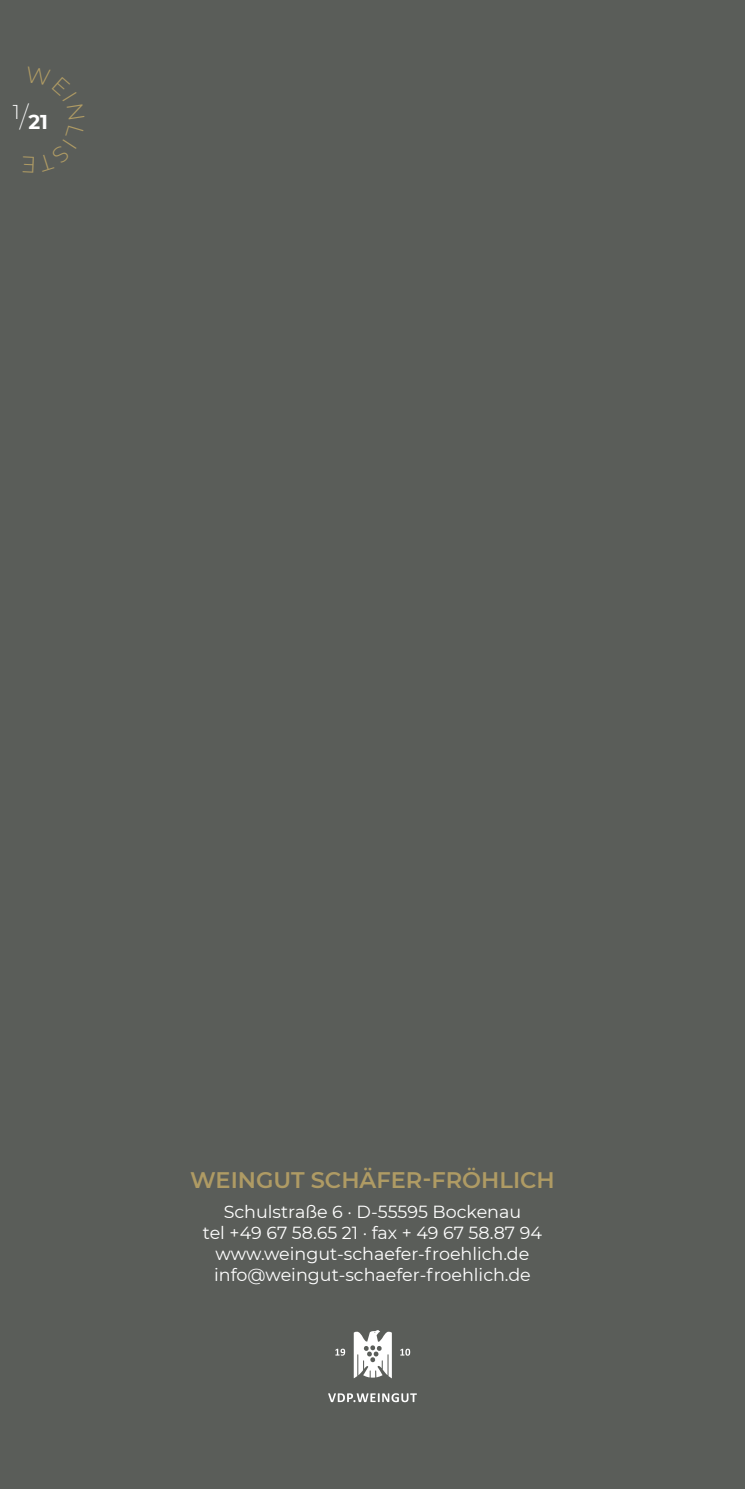
<style>
.page{position:relative;width:745px;height:1489px;background:#fff}
.page>*{position:absolute;margin:0;border:0;box-sizing:border-box;transform-origin:0 0}
.t1{font:600 22.5px "Montserrat";color:#af9b64}
.t2{font:700 20px "Montserrat";color:#fff}
.t3{font:17.5px/21px "Montserrat";color:#fff;text-align:center}
.s1{font-weight:200;font-size:27.5px}
</style>
<div class="page">
<div style="left:0;top:0;width:744px;height:1488px;background:#5a5d59"></div>
<svg style="left:335px;top:1348px;width:10px;height:7px"></svg>
<svg style="left:353px;top:1330px;width:38px;height:48px"></svg>
<svg style="left:400px;top:1348px;width:10px;height:7px"></svg>
<svg style="left:328px;top:1393px;width:88px;height:8px"></svg>
<p class="t2" style="left:13px;top:108px;width:37px"><sup>1</sup><span class="s1">/</span>21</p>
<p class="t1" style="left:190px;top:1164px;width:366px">WEINGUT SCHÄFER-FRÖHLICH</p>
<p class="t3" style="left:203px;top:1200px;width:340px">Schulstraße 6 · D-55595 Bockenau<br>tel +49 67 58.65 21 · fax + 49 67 58.87 94 www.weingut-schaefer-froehlich.de info@weingut-schaefer-froehlich.de</p>
</div>
